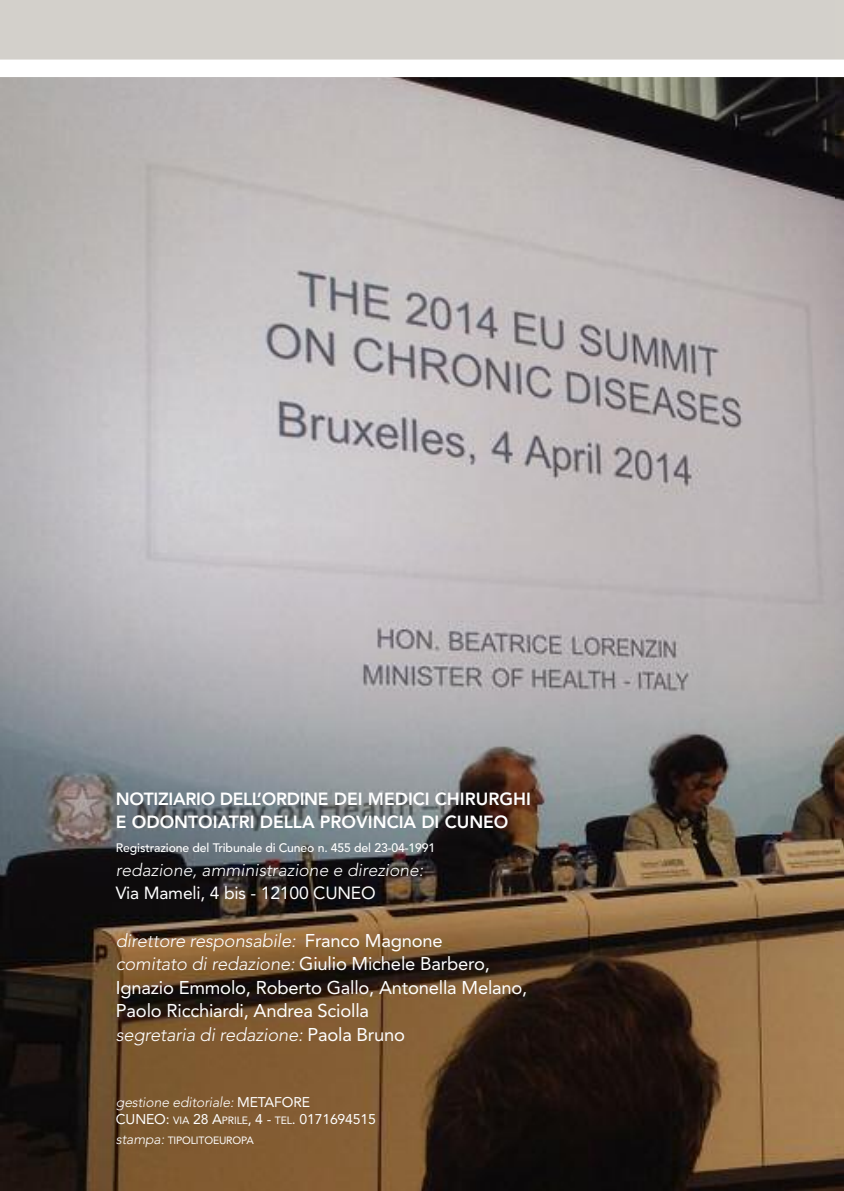
<style>
.page{position:relative;width:844px;height:1191px;background:#fff}
.page>*{position:absolute;margin:0;border:0;box-sizing:border-box;transform-origin:0 0}
.t1{font:18.38px/23.6px "Avenir";letter-spacing:-.01em;color:#fff}
.t2{font:800 17.5px/23.6px "Avenir";color:#fff}
.t3{font:italic 300 17.5px "Avenir";color:#fff}
.t4{font:17.5px "Avenir";letter-spacing:-.01em;color:#fff}
.t5{font:14px/16.8px "Avenir";letter-spacing:-.01em;color:#fff}
.t6{font:500 12.25px "Avenir";letter-spacing:-.01em;color:#fff}
.t7{font:10.5px "Avenir";letter-spacing:-.015em;color:#fff}
.s1{font-weight:300;font-style:italic}
.s2{font-size:10.5px}
.s3{font-weight:300;font-style:italic;font-size:14px}
</style>
<div class="page">
<div style="left:0;top:0;width:843px;height:293px;background:#d3d0cb"></div>
<img style="left:0;top:77px;width:835px;height:1114px">
<img style="left:835px;top:59px;width:8px;height:1132px">
<div style="left:0;top:60px;width:843px;height:17px;background:#fff"></div>
<p class="t2" style="left:116px;top:788px;width:416px">NOTIZIARIO DELL’ORDINE DEI MEDICI CHIRURGHI<br>E ODONTOIATRI DELLA PROVINCIA DI CUNEO</p>
<p class="t6" style="left:116px;top:842px;width:321px">Registrazione del Tribunale di Cuneo n. 455 del 23-04-1991</p>
<p class="t3" style="left:116px;top:862px;width:309px">redazione, amministrazione e direzione:</p>
<p class="t4" style="left:116px;top:886px;width:261px">Via Mameli, 4 bis - 12100 CUNEO</p>
<p class="t1" style="left:116px;top:930px;width:413px"><span class="s1">direttore responsabile:</span> Franco Magnone<br><span class="s1">comitato di redazione:</span> Giulio Michele Barbero, Ignazio Emmolo, Roberto Gallo, Antonella Melano, Paolo Ricchiardi, Andrea Sciolla<br><span class="s1">segretaria di redazione:</span> Paola Bruno</p>
<p class="t5" style="left:116px;top:1095px;width:261px"><span class="s1">gestione editoriale:</span> METAFORE<br>CUNEO: <span class="s2">VIA</span> 28 A<span class="s2">PRILE</span>, 4 - <span class="s2">TEL</span>. 0171694515</p>
<p class="t7" style="left:116px;top:1136px;width:139px"><span class="s3">stampa:</span> TIPOLITOEUROPA</p>
</div>
